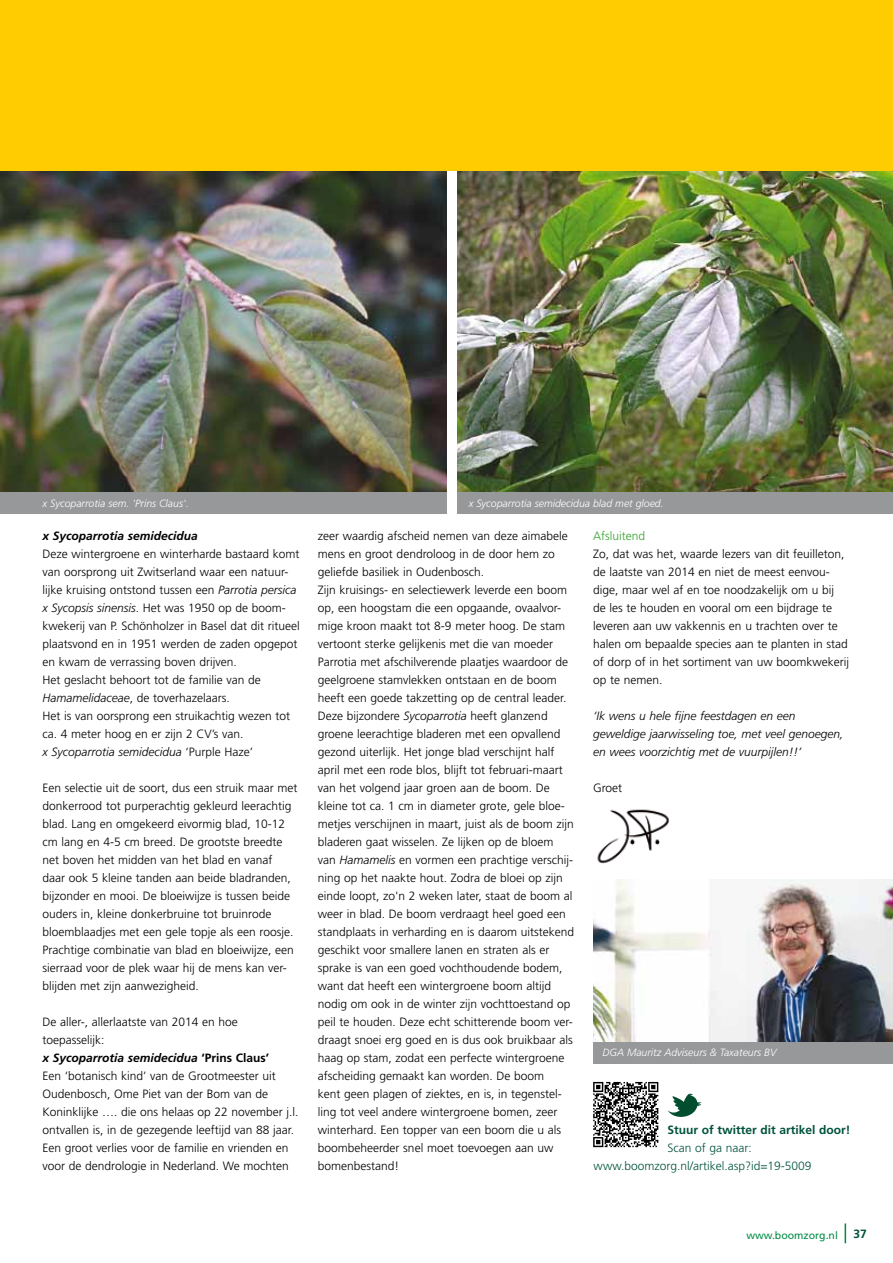
<style>
.page{position:relative;width:893px;height:1263px;background:#fff}
.page>*{position:absolute;margin:0;border:0;box-sizing:border-box;transform-origin:0 0}
.t1{font:300 12px/18px "Frutiger";color:#000}
.t2{font:italic 300 12px/18px "Frutiger";color:#000}
.t3{font:300 12px/18px "Frutiger";color:#00523c}
.t4{font:700 12px "Frutiger";color:#00523c}
.t5{font:italic 700 12px "Frutiger";color:#000}
.t6{font:300 12px "Frutiger";color:#35a32c}
.t7{font:italic 300 10.5px "Frutiger";color:#fff}
.t8{font:10.5px "Frutiger";color:#008b45}
.s1{font-style:italic}
.s2{font-weight:700;font-style:italic}
.s3{font-weight:700}
</style>
<div class="page">
<svg style="left:845px;top:1223px;width:1px;height:20px"></svg>
<img style="left:457px;top:171px;width:436px;height:321px">
<img style="left:0;top:171px;width:446px;height:321px">
<div style="left:0;top:0;width:893px;height:171px;background:#fecc00"></div>
<div style="left:0;top:492px;width:446px;height:21px;background:#97989a"></div>
<div style="left:457px;top:492px;width:436px;height:21px;background:#97989a"></div>
<img style="left:597px;top:809px;width:72px;height:55px">
<img style="left:593px;top:880px;width:300px;height:162px">
<div style="left:593px;top:1042px;width:300px;height:21px;background:#97989a"></div>
<svg style="left:593px;top:1082px;width:65px;height:65px"></svg>
<svg style="left:667px;top:1093px;width:34px;height:24px"></svg>
<p class="t7" style="left:43px;top:497px;width:148px">x Sycoparrotia sem. 'Prins Claus'.</p>
<p class="t7" style="left:469px;top:497px;width:196px">x Sycoparrotia semidecidua blad met gloed.</p>
<p class="t5" style="left:43px;top:529px;width:157px">x Sycoparrotia semidecidua</p>
<p class="t1" style="left:43px;top:545px;width:259px">Deze wintergroene en winterharde bastaard komt van oorsprong uit Zwitserland waar een natuur&shy;lijke kruising ontstond tussen een <span class="s1">Parrotia persica x Sycopsis sinensis</span>. Het was 1950 op de boom&shy;kwekerij van P. Schönholzer in Basel dat dit ritueel plaatsvond en in 1951 werden de zaden opgepot en kwam de verrassing boven drijven.<br>Het geslacht behoort tot de familie van de <span class="s1">Hamamelidaceae</span>, de toverhazelaars.<br>Het is van oorsprong een struikachtig wezen tot ca. 4 meter hoog en er zijn 2 CV’s van.<br><span class="s1">x Sycoparrotia semidecidua</span> ‘Purple Haze’</p>
<p class="t1" style="left:43px;top:779px;width:257px">Een selectie uit de soort, dus een struik maar met donkerrood tot purperachtig gekleurd leerachtig blad. Lang en omgekeerd eivormig blad, 10-12 cm lang en 4-5 cm breed. De grootste breedte net boven het midden van het blad en vanaf daar ook 5 kleine tanden aan beide bladranden, bijzonder en mooi. De bloeiwijze is tussen beide ouders in, kleine donkerbruine tot bruinrode bloemblaadjes met een gele topje als een roosje.<br>Prachtige combinatie van blad en bloeiwijze, een sierraad voor de plek waar hij de mens kan ver&shy;blijden met zijn aanwezigheid.</p>
<p class="t1" style="left:43px;top:1013px;width:258px">De aller-, allerlaatste van 2014 en hoe toepasselijk:<br><span class="s2">x Sycoparrotia semidecidua</span> <span class="s3">‘Prins Claus’<br></span>Een ‘botanisch kind’ van de Grootmeester uit Oudenbosch, Ome Piet van der Bom van de Koninklijke …. die ons helaas op 22 november j.l. ontvallen is, in de gezegende leeftijd van 88 jaar.<br>Een groot verlies voor de familie en vrienden en voor de dendrologie in Nederland. We mochten</p>
<p class="t1" style="left:318px;top:527px;width:258px">zeer waardig afscheid nemen van deze aimabele mens en groot dendroloog in de door hem zo geliefde basiliek in Oudenbosch.<br>Zijn kruisings- en selectiewerk leverde een boom op, een hoogstam die een opgaande, ovaalvor&shy;mige kroon maakt tot 8-9 meter hoog. De stam vertoont sterke gelijkenis met die van moeder Parrotia met afschilverende plaatjes waardoor de geelgroene stamvlekken ontstaan en de boom heeft een goede takzetting op de central leader.<br>Deze bijzondere <span class="s1">Sycoparrotia</span> heeft glanzend groene leerachtige bladeren met een opvallend gezond uiterlijk. Het jonge blad verschijnt half april met een rode blos, blijft tot februari-maart van het volgend jaar groen aan de boom. De kleine tot ca. 1 cm in diameter grote, gele bloe&shy;metjes verschijnen in maart, juist als de boom zijn bladeren gaat wisselen. Ze lijken op de bloem van <span class="s1">Hamamelis</span> en vormen een prachtige verschij&shy;ning op het naakte hout. Zodra de bloei op zijn einde loopt, zo'n 2 weken later, staat de boom al weer in blad. De boom verdraagt heel goed een standplaats in verharding en is daarom uitstekend geschikt voor smallere lanen en straten als er sprake is van een goed vochthoudende bodem, want dat heeft een wintergroene boom altijd nodig om ook in de winter zijn vochttoestand op peil te houden. Deze echt schitterende boom ver&shy;draagt snoei erg goed en is dus ook bruikbaar als haag op stam, zodat een perfecte wintergroene afscheiding gemaakt kan worden. De boom<br>kent geen plagen of ziektes, en is, in tegenstel&shy;ling tot veel andere wintergroene bomen, zeer winterhard. Een topper van een boom die u als boombeheerder snel moet toevoegen aan uw bomenbestand!</p>
<p class="t6" style="left:593px;top:529px;width:54px">Afsluitend</p>
<p class="t1" style="left:593px;top:545px;width:258px">Zo, dat was het, waarde lezers van dit feuilleton, de laatste van 2014 en niet de meest eenvou&shy;dige, maar wel af en toe noodzakelijk om u bij de les te houden en vooral om een bijdrage te leveren aan uw vakkennis en u trachten over te halen om bepaalde species aan te planten in stad of dorp of in het sortiment van uw boomkwekerij op te nemen.</p>
<p class="t2" style="left:593px;top:707px;width:252px">‘Ik wens u hele fijne feestdagen en een geweldige jaarwisseling toe, met veel genoegen, en wees voorzichtig met de vuurpijlen!!’</p>
<p class="t1" style="left:593px;top:779px;width:31px">Groet</p>
<p class="t7" style="left:602px;top:1046px;width:176px">DGA Mauritz Adviseurs &amp; Taxateurs BV</p>
<p class="t4" style="left:667px;top:1123px;width:185px">Stuur of twitter dit artikel door!</p>
<p class="t3" style="left:594px;top:1139px;width:219px;text-indent:74px">Scan of ga naar: www.boomzorg.nl/artikel.asp?id=19-5009</p>
<p class="t8" style="left:746px;top:1229px;width:93px">www.boomzorg.nl</p>
<p class="t4" style="left:853px;top:1227px;width:15px">37</p>
</div>
